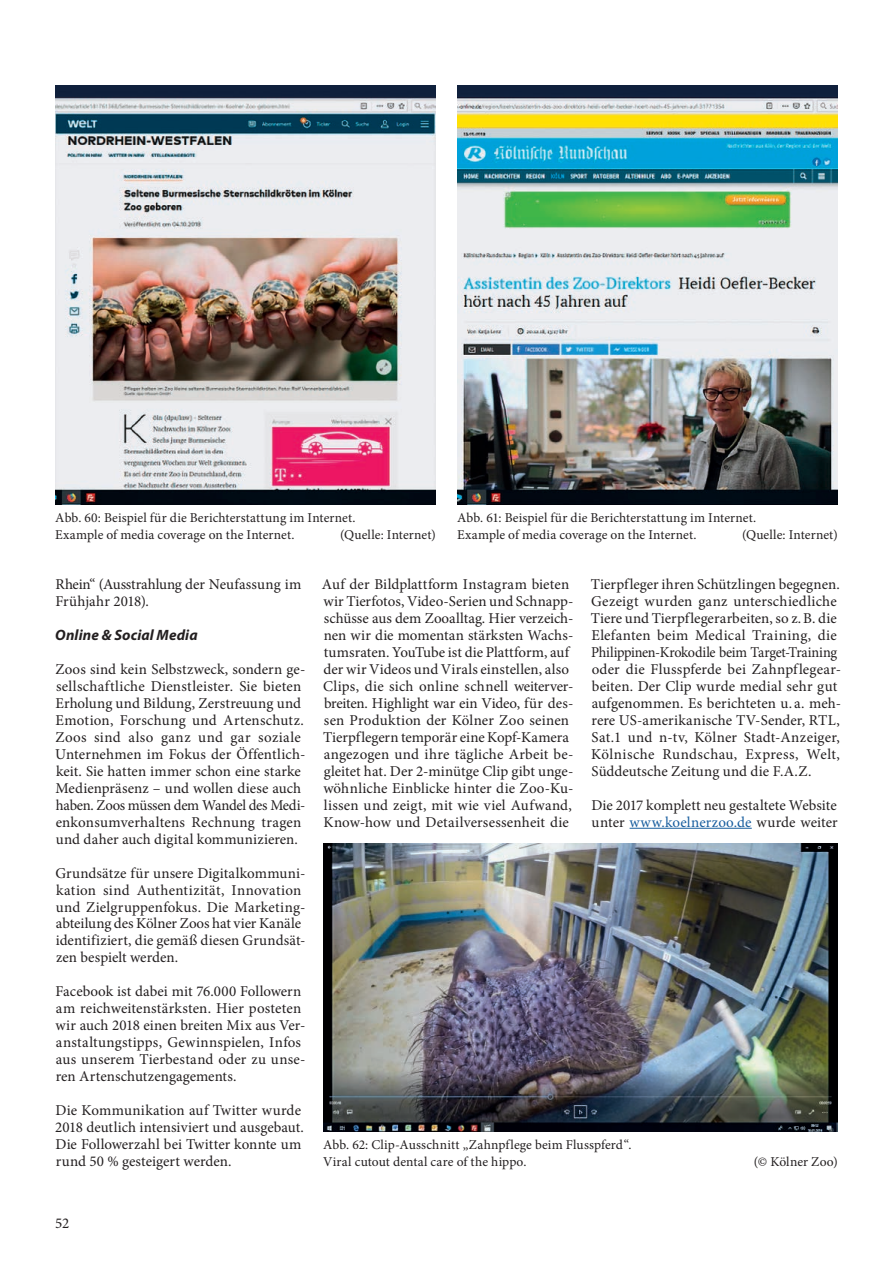
<style>
.page{position:relative;width:893px;height:1263px;background:#fff}
.page>*{position:absolute;margin:0;border:0;box-sizing:border-box;transform-origin:0 0}
.t1{font:15px/17px "Minion Pro";letter-spacing:.005em;color:#231f20}
.t2{font:italic 700 15px "Myriad Pro";letter-spacing:.01em;color:#231f20}
.t3{font:13.5px/17px "Minion Pro";letter-spacing:.005em;color:#231f20}
.s1{color:#175d9e}
</style>
<div class="page">
<hr style="left:630px;top:828px;width:122px;height:1px;background:#175d9e">
<img style="left:55px;top:85px;width:381px;height:420px">
<img style="left:457px;top:85px;width:381px;height:420px">
<img style="left:323px;top:844px;width:515px;height:288px">
<p class="t3" style="left:55px;top:509px;width:302px">Abb. 60: Beispiel für die Berichterstattung im Internet.<br>Example of media coverage on the Internet.</p>
<p class="t3" style="left:340px;top:526px;width:97px">(Quelle: Internet)</p>
<p class="t3" style="left:457px;top:509px;width:301px">Abb. 61: Beispiel für die Berichterstattung im Internet.<br>Example of media coverage on the Internet.</p>
<p class="t3" style="left:742px;top:526px;width:97px">(Quelle: Internet)</p>
<p class="t1" style="left:55px;top:576px;width:247px">Rhein“ (Ausstrahlung der Neufassung im<br>Frühjahr 2018).</p>
<p class="t2" style="left:55px;top:625px;width:144px">Online &amp; Social Media</p>
<p class="t1" style="left:55px;top:661px;width:252px">Zoos sind kein Selbstzweck, sondern ge&shy;sellschaftliche Dienstleister. Sie bieten Erholung und Bildung, Zerstreuung und Emotion, Forschung und Artenschutz.<br>Zoos sind also ganz und gar soziale Unternehmen im Fokus der Öffentlich&shy;keit. Sie hatten immer schon eine starke Medienpräsenz – und wollen diese auch haben. Zoos müssen dem Wandel des Medi&shy;enkonsumverhaltens Rechnung tragen und daher auch digital kommunizieren.</p>
<p class="t1" style="left:55px;top:864px;width:252px">Grundsätze für unsere Digitalkommuni&shy;kation sind Authentizität, Innovation und Zielgruppenfokus. Die Marketing&shy;abteilung des Kölner Zoos hat vier Kanäle identifiziert, die gemäß diesen Grundsät&shy;zen bespielt werden.</p>
<p class="t1" style="left:55px;top:983px;width:251px">Facebook ist dabei mit 76.000 Followern am reichweitenstärksten. Hier posteten wir auch 2018 einen breiten Mix aus Ver&shy;anstaltungstipps, Gewinnspielen, Infos aus unserem Tierbestand oder zu unse&shy;ren Artenschutzengagements.</p>
<p class="t1" style="left:55px;top:1102px;width:250px">Die Kommunikation auf Twitter wurde 2018 deutlich intensiviert und ausgebaut.<br>Die Followerzahl bei Twitter konnte um rund 50 % gesteigert werden.</p>
<p class="t1" style="left:322px;top:576px;width:253px">Auf der Bildplattform Instagram bieten wir Tierfotos, Video-Serien und Schnapp&shy;schüsse aus dem Zooalltag. Hier verzeich&shy;nen wir die momentan stärksten Wachs&shy;tumsraten. YouTube ist die Plattform, auf der wir Videos und Virals einstellen, also Clips, die sich online schnell weiterver&shy;breiten. Highlight war ein Video, für des&shy;sen Produktion der Kölner Zoo seinen Tierpflegern temporär eine Kopf-Kamera angezogen und ihre tägliche Arbeit be&shy;gleitet hat. Der 2-minütge Clip gibt unge&shy;wöhnliche Einblicke hinter die Zoo-Ku&shy;lissen und zeigt, mit wie viel Aufwand, Know-how und Detailversessenheit die</p>
<p class="t1" style="left:591px;top:576px;width:252px">Tierpfleger ihren Schützlingen begegnen.<br>Gezeigt wurden ganz unterschiedliche Tiere und Tierpflegerarbeiten, so z.B. die Elefanten beim Medical Training, die Philippinen-Krokodile beim Target-Training oder die Flusspferde bei Zahnpflegear&shy;beiten. Der Clip wurde medial sehr gut aufgenommen. Es berichteten u. a. meh&shy;rere US-amerikanische TV-Sender, RTL, Sat.1 und n-tv, Kölner Stadt-Anzeiger, Kölnische Rundschau, Express, Welt, Süddeutsche Zeitung und die F.A.Z.</p>
<p class="t1" style="left:591px;top:797px;width:248px">Die 2017 komplett neu gestaltete Website unter <span class="s1">www.koelnerzoo.de</span> wurde weiter</p>
<p class="t3" style="left:323px;top:1136px;width:310px">Abb. 62: Clip-Ausschnitt „Zahnpflege beim Flusspferd“.<br>Viral cutout dental care of the hippo.</p>
<p class="t3" style="left:754px;top:1153px;width:85px">(© Kölner Zoo)</p>
<p class="t1" style="left:55px;top:1214px;width:15px">52</p>
</div>
